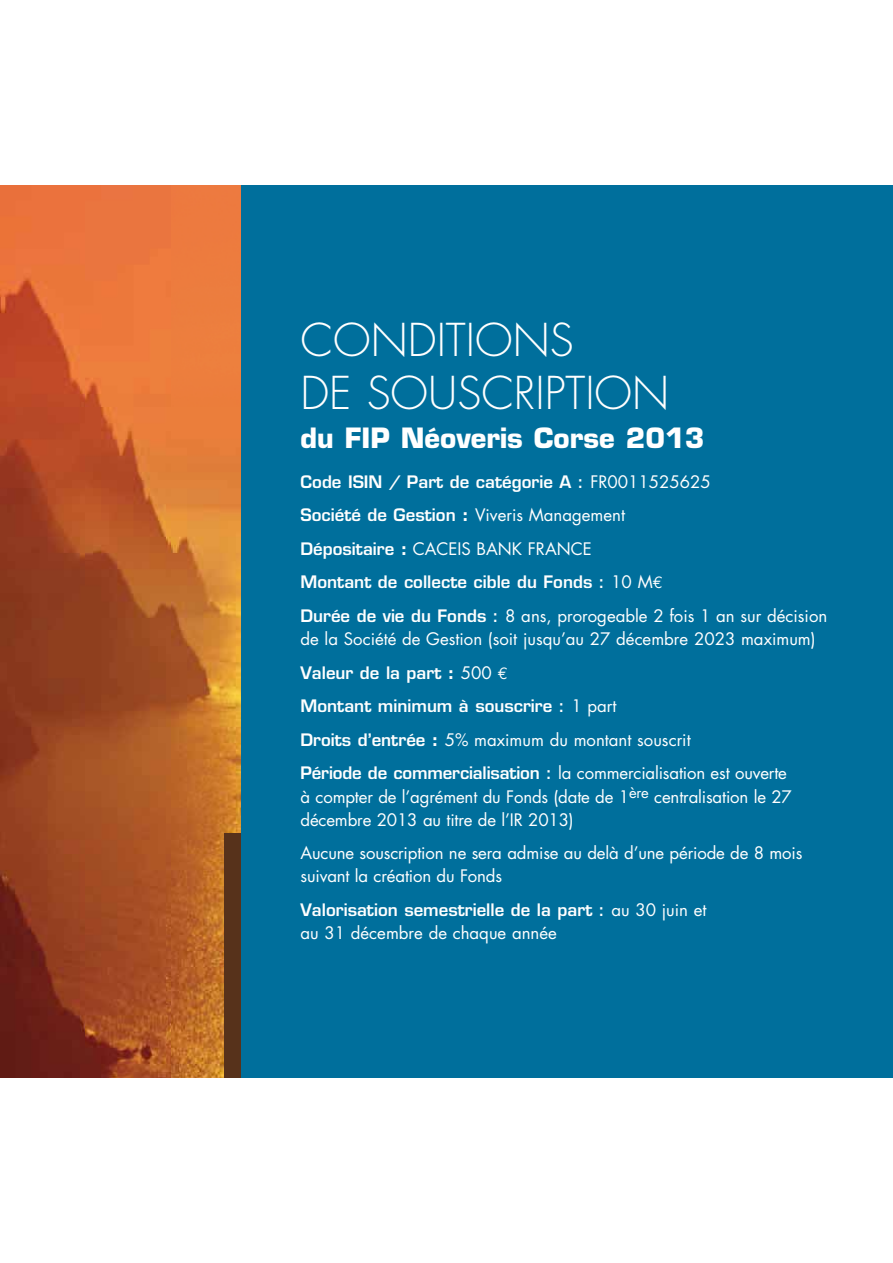
<style>
.page{position:relative;width:893px;height:1263px;background:#fff}
.page>*{position:absolute;margin:0;border:0;box-sizing:border-box;transform-origin:0 0}
.t1{font:300 44.1px/52.9px "Futura";color:#fff}
.t2{font:700 27.3px "Eurostile";color:#fff}
.t3{font:16.8px/23.1px "Futura";letter-spacing:-.01em;color:#fff}
.t4{font:600 16.8px/33.6px "Eurostile";color:#fff}
.s1{font-family:"Futura";font-weight:400}
.s2{font-family:"Eurostile";font-weight:600}
.s3{font-family:"Eurostile";font-weight:700}
.s4{font-family:"Euro Mono";font-weight:400}
.s5{font-weight:700}
</style>
<div class="page">
<img style="left:0;top:185px;width:241px;height:893px">
<div style="left:241px;top:185px;width:652px;height:893px;background:#006f9c"></div>
<div style="left:225px;top:833px;width:16px;height:245px;background:#57321b"></div>
<h1 class="t1" style="left:300px;top:317px;width:370px">CONDITIONS<br>DE SOUSCRIPTION</h1>
<h2 class="t2" style="left:300px;top:427px;width:405px">du FIP Néoveris Corse 2013</h2>
<p class="t4" style="left:300px;top:467px;width:412px">Code ISIN / Part de catégorie A : <span class="s1">FR0011525625</span></p>
<p class="t3" style="left:300px;top:500px;width:326px;line-height:33.6px"><span class="s2">Société de Gestion</span> <span class="s3">:</span> Viveris Management<br><span class="s2">Dépositaire</span> <span class="s3">:</span> CACEIS BANK FRANCE</p>
<p class="t4" style="left:300px;top:567px;width:364px">Montant de collecte cible du Fonds : <span class="s1">10 M</span><span class="s4">€</span></p>
<p class="t3" style="left:300px;top:606px;width:528px"><span class="s2">Durée de vie du Fonds :</span> 8 ans, prorogeable 2 fois 1 an sur décision de la Société de Gestion (soit jusqu’au 27 décembre 2023 maximum)</p>
<p class="t4" style="left:300px;top:658px;width:317px">Valeur de la part <span class="s5">:</span> <span class="s1">500</span> <span class="s4">€<br></span>Montant minimum à souscrire : <span class="s1">1 part</span></p>
<p class="t3" style="left:300px;top:724px;width:488px;line-height:33.6px"><span class="s2">Droits d’entrée</span> <span class="s3">:</span> 5% maximum du montant souscrit<br><span class="s2">Période de commercialisation :</span> la commercialisation est ouverte</p>
<p class="t3" style="left:300px;top:786px;width:493px">à compter de l’agrément du Fonds (date de 1<sup>ère</sup> centralisation le 27 décembre 2013 au titre de l’IR 2013)</p>
<p class="t3" style="left:300px;top:843px;width:503px">Aucune souscription ne sera admise au delà d’une période de 8 mois suivant la création du Fonds</p>
<p class="t4" style="left:300px;top:895px;width:407px">Valorisation semestrielle de la part : <span class="s1">au 30 juin et</span></p>
<p class="t3" style="left:300px;top:923px;width:258px">au 31 décembre de chaque année</p>
</div>
